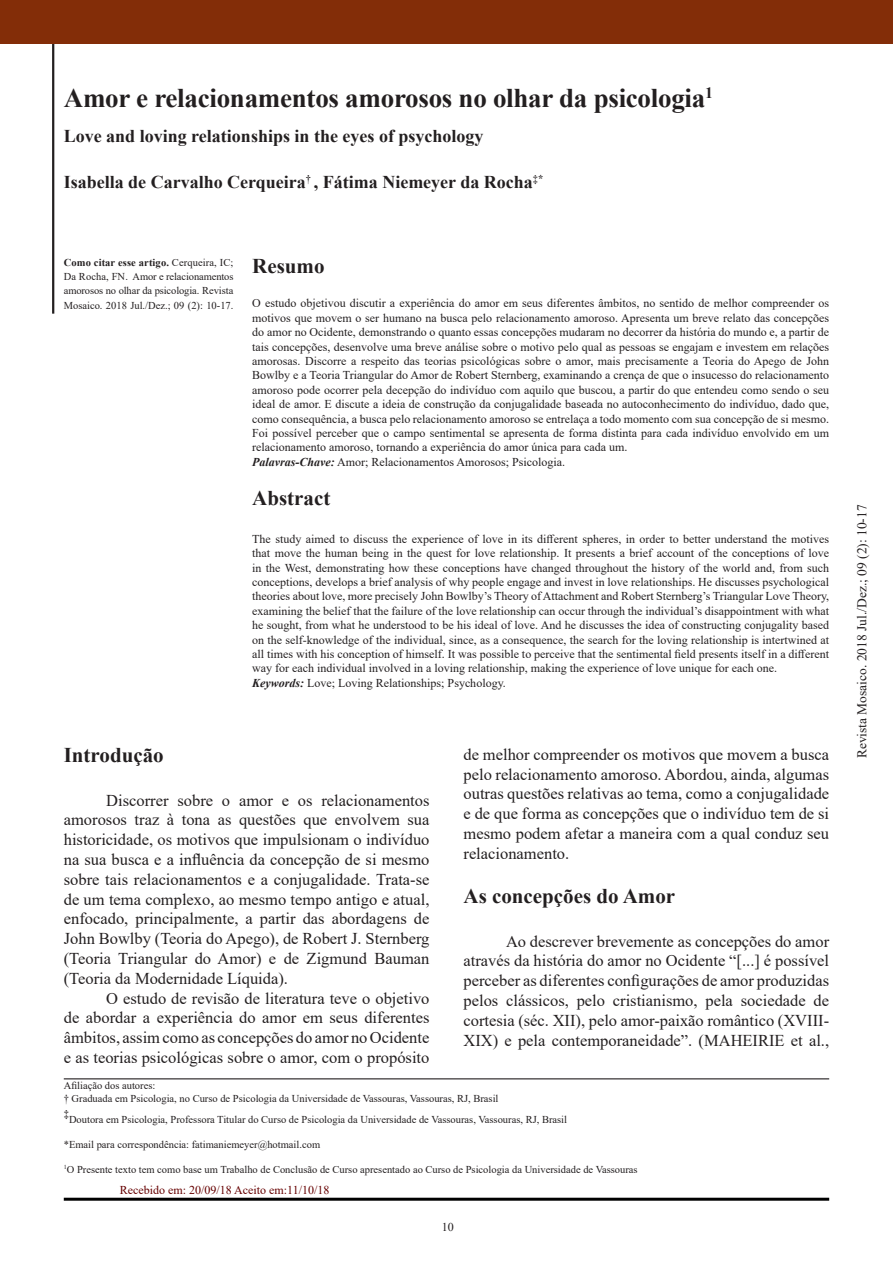
<style>
.page{position:relative;width:893px;height:1263px;background:#fff}
.page>*{position:absolute;margin:0;border:0;box-sizing:border-box;transform-origin:0 0}
.Título_principal__PT{font:700 27px "Times New Roman";letter-spacing:-.01em;color:#231f20}
.subtítulos{font:700 21px "Times New Roman";color:#231f20}
.Autores{font:700 18px "Times New Roman";color:#231f20}
.Título_principal__EN{font:700 18px "Times New Roman";color:#231f20}
.corpo_de_texto{font:16.5px/19.8px "Times New Roman";color:#231f20;text-align:justify}
.t1{font:13.5px "Times New Roman";color:#231f20}
.resumo_e_abstract{font:12px/14.4px "Times New Roman";color:#231f20;text-align:justify}
.t2{font:12px "Times New Roman";color:#600}
.Histórico_autor{font:10.5px "Times New Roman";color:#231f20}
.Como_citar_artigo{font:10.5px/14.4px "Times New Roman";color:#231f20;text-align:justify}
.Histórico_autor-2{font:700 10.5px "Times New Roman";color:#231f20}
.s1{font-weight:700}
.s2{font-weight:700;font-style:italic}
</style>
<div class="page">
<hr style="left:64px;top:1198px;width:765px;height:3px;background:#000">
<hr style="left:52px;top:43px;width:2px;height:271px;background:#231f20">
<div style="left:0;top:0;width:893px;height:43px;background:#832d08"></div>
<hr style="left:64px;top:1078px;width:765px;height:1px;background:#231f20">
<p class="Título_principal__PT" style="left:64px;top:78px;width:651px">Amor e relacionamentos amorosos no olhar da psicologia<sup>1</sup></p>
<p class="Título_principal__EN" style="left:64px;top:123px;width:421px">Love and loving relationships in the eyes of psychology</p>
<p class="Autores" style="left:64px;top:169px;width:481px">Isabella de Carvalho Cerqueira<sup>†</sup> , Fátima Niemeyer da Rocha<sup>‡*</sup></p>
<p class="Como_citar_artigo" style="left:64px;top:255px;width:171px"><span class="s1">Como citar esse artigo.</span> Cerqueira, IC; Da Rocha, FN. Amor e relacionamentos amorosos no olhar da psicologia. Revista Mosaico. 2018 Jul./Dez.; 09 (2): 10-17.</p>
<p class="subtítulos" style="left:252px;top:250px;width:74px">Resumo</p>
<p class="resumo_e_abstract" style="left:252px;top:296px;width:578px">O estudo objetivou discutir a experiência do amor em seus diferentes âmbitos, no sentido de melhor compreender os motivos que movem o ser humano na busca pelo relacionamento amoroso. Apresenta um breve relato das concepções do amor no Ocidente, demonstrando o quanto essas concepções mudaram no decorrer da história do mundo e, a partir de tais concepções, desenvolve uma breve análise sobre o motivo pelo qual as pessoas se engajam e investem em relações amorosas. Discorre a respeito das teorias psicológicas sobre o amor, mais precisamente a Teoria do Apego de John Bowlby e a Teoria Triangular do Amor de Robert Sternberg, examinando a crença de que o insucesso do relacionamento amoroso pode ocorrer pela decepção do indivíduo com aquilo que buscou, a partir do que entendeu como sendo o seu ideal de amor. E discute a ideia de construção da conjugalidade baseada no autoconhecimento do indivíduo, dado que, como consequência, a busca pelo relacionamento amoroso se entrelaça a todo momento com sua concepção de si mesmo.<br>Foi possível perceber que o campo sentimental se apresenta de forma distinta para cada indivíduo envolvido em um relacionamento amoroso, tornando a experiência do amor única para cada um.</p>
<p class="resumo_e_abstract" style="left:252px;top:454px;width:314px"><span class="s2">Palavras-Chave:</span> Amor; Relacionamentos Amorosos; Psicologia.</p>
<p class="subtítulos" style="left:252px;top:483px;width:80px">Abstract</p>
<p class="resumo_e_abstract" style="left:252px;top:531px;width:578px">The study aimed to discuss the experience of love in its different spheres, in order to better understand the motives that move the human being in the quest for love relationship. It presents a brief account of the conceptions of love in the West, demonstrating how these conceptions have changed throughout the history of the world and, from such conceptions, develops a brief analysis of why people engage and invest in love relationships. He discusses psychological theories about love, more precisely John Bowlby’s Theory of Attachment and Robert Sternberg’s Triangular Love Theory, examining the belief that the failure of the love relationship can occur through the individual’s disappointment with what he sought, from what he understood to be his ideal of love. And he discusses the idea of constructing conjugality based on the self-knowledge of the individual, since, as a consequence, the search for the loving relationship is intertwined at all times with his conception of himself. It was possible to perceive that the sentimental field presents itself in a different way for each individual involved in a loving relationship, making the experience of love unique for each one.</p>
<p class="resumo_e_abstract" style="left:252px;top:675px;width:255px"><span class="s2">Keywords:</span> Love; Loving Relationships; Psychology.</p>
<p class="subtítulos" style="left:64px;top:739px;width:101px">Introdução</p>
<p class="corpo_de_texto" style="left:64px;top:790px;width:367px;text-indent:43px">Discorrer sobre o amor e os relacionamentos amorosos traz à tona as questões que envolvem sua historicidade, os motivos que impulsionam o indivíduo na sua busca e a influência da concepção de si mesmo sobre tais relacionamentos e a conjugalidade. Trata-se de um tema complexo, ao mesmo tempo antigo e atual, enfocado, principalmente, a partir das abordagens de John Bowlby (Teoria do Apego), de Robert J. Sternberg (Teoria Triangular do Amor) e de Zigmund Bauman (Teoria da Modernidade Líquida).</p>
<p class="corpo_de_texto" style="left:64px;top:988px;width:367px;text-indent:43px">O estudo de revisão de literatura teve o objetivo de abordar a experiência do amor em seus diferentes âmbitos, assim como as concepções do amor no Ocidente e as teorias psicológicas sobre o amor, com o propósito</p>
<p class="corpo_de_texto" style="left:463px;top:744px;width:367px">de melhor compreender os motivos que movem a busca pelo relacionamento amoroso. Abordou, ainda, algumas outras questões relativas ao tema, como a conjugalidade e de que forma as concepções que o indivíduo tem de si mesmo podem afetar a maneira com a qual conduz seu relacionamento.</p>
<p class="subtítulos" style="left:463px;top:880px;width:213px">As concepções do Amor</p>
<p class="corpo_de_texto" style="left:463px;top:930px;width:367px;text-indent:43px">Ao descrever brevemente as concepções do amor através da história do amor no Ocidente “[...] é possível perceber as diferentes configurações de amor produzidas pelos clássicos, pelo cristianismo, pela sociedade de cortesia (séc. XII), pelo amor-paixão romântico (XVIII-XIX) e pela contemporaneidade”. (MAHEIRIE et al.,</p>
<p class="Histórico_autor" style="left:64px;top:1078px;width:93px">Afiliação dos autores:</p>
<p class="Histórico_autor" style="left:64px;top:1090px;width:436px">† Graduada em Psicologia, no Curso de Psicologia da Universidade de Vassouras, Vassouras, RJ, Brasil</p>
<p class="Histórico_autor-2" style="left:64px;top:1105px;width:7px">‡</p>
<p class="Histórico_autor" style="left:69px;top:1111px;width:500px">Doutora em Psicologia, Professora Titular do Curso de Psicologia da Universidade de Vassouras, Vassouras, RJ, Brasil</p>
<p class="Histórico_autor" style="left:64px;top:1137px;width:258px">*Email para correspondência: fatimaniemeyer@hotmail.com</p>
<p class="Histórico_autor" style="left:64px;top:1162px;width:575px"><sup>1</sup>O Presente texto tem como base um Trabalho de Conclusão de Curso apresentado ao Curso de Psicologia da Universidade de Vassouras</p>
<p class="t2" style="left:120px;top:1182px;width:211px">Recebido em: 20/09/18 Aceito em:11/10/18</p>
<p class="resumo_e_abstract" style="left:442px;top:1219px;width:13px">10</p>
<p class="t1" style="left:852px;top:758px;width:255px;rotate:-90deg">Revista Mosaico. 2018 Jul./Dez.; 09 (2): 10-17</p>
</div>
